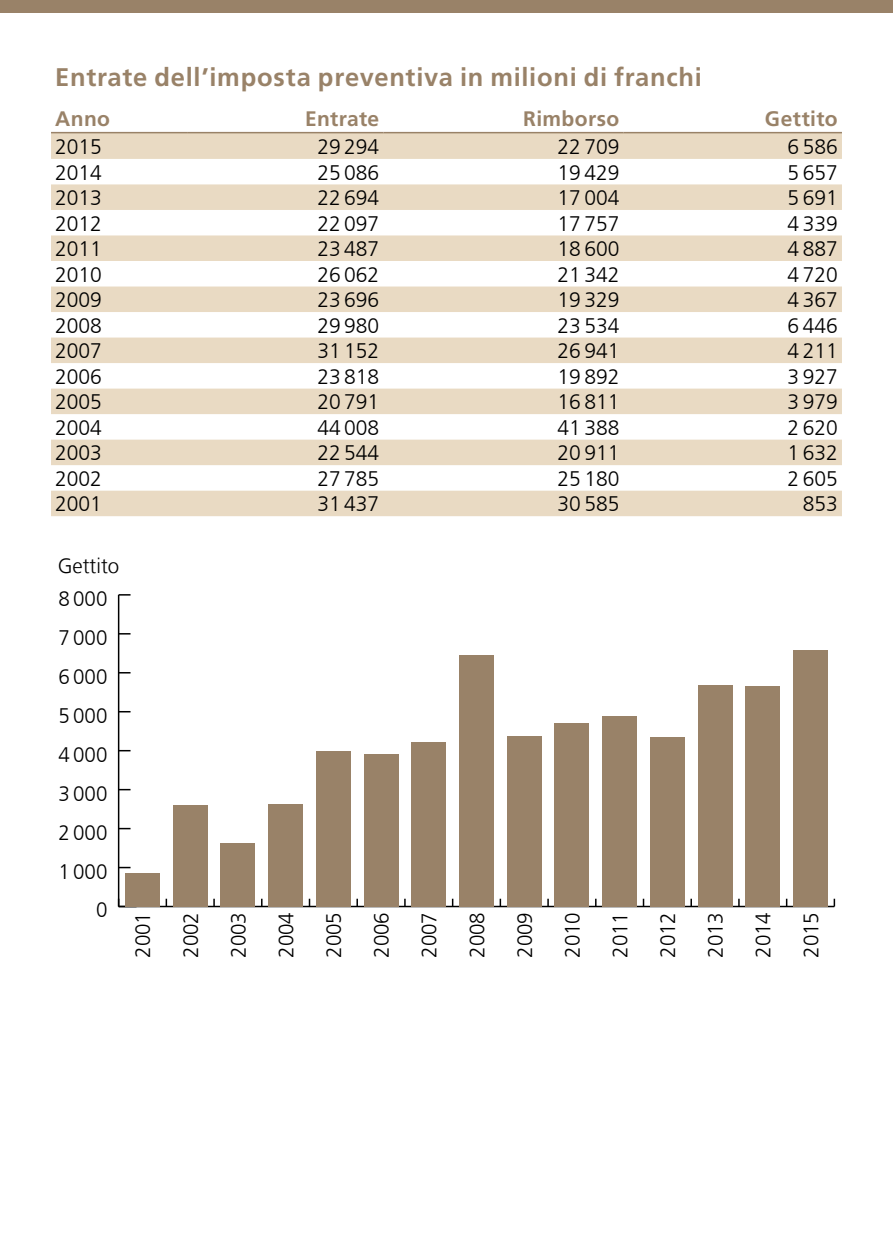
<style>
.page{position:relative;width:893px;height:1259px;background:#fff}
.page>*{position:absolute;margin:0;border:0;box-sizing:border-box;transform-origin:0 0}
.t1{font:700 25.5px "Frutiger LT Com";letter-spacing:.03em;color:#998268}
.GT_Zahlen{font:300 21px "Frutiger LT Com";color:#000}
.Kopfzeile_braun{font:700 21px "Frutiger LT Com";letter-spacing:.015em;color:#998268}
.Kopfzeile{font:700 21px "Frutiger LT Com";color:#998268}
</style>
<div class="page">
<div style="left:0;top:0;width:893px;height:13px;background:#998268"></div>
<svg style="left:51px;top:133px;width:791px;height:383px;fill:#e9dac3"></svg>
<hr style="left:51px;top:132px;width:136px;height:1px;background:#998268">
<hr style="left:187px;top:132px;width:197px;height:1px;background:#998268">
<hr style="left:384px;top:132px;width:240px;height:1px;background:#998268">
<hr style="left:624px;top:132px;width:218px;height:1px;background:#998268">
<hr style="left:119px;top:905px;width:715px;height:2px;background:#000">
<svg style="left:213px;top:898px;width:2px;height:8px"></svg>
<svg style="left:261px;top:898px;width:2px;height:8px"></svg>
<svg style="left:356px;top:898px;width:2px;height:8px"></svg>
<svg style="left:404px;top:898px;width:2px;height:8px"></svg>
<svg style="left:547px;top:898px;width:2px;height:8px"></svg>
<svg style="left:690px;top:898px;width:2px;height:8px"></svg>
<svg style="left:738px;top:898px;width:2px;height:8px"></svg>
<hr style="left:118px;top:595px;width:1px;height:311px;background:#000">
<svg style="left:118px;top:898px;width:19px;height:9px"></svg>
<svg style="left:119px;top:867px;width:12px;height:1px"></svg>
<svg style="left:119px;top:828px;width:12px;height:1px"></svg>
<svg style="left:119px;top:789px;width:12px;height:1px"></svg>
<svg style="left:119px;top:750px;width:12px;height:1px"></svg>
<svg style="left:119px;top:711px;width:12px;height:1px"></svg>
<svg style="left:119px;top:672px;width:12px;height:1px"></svg>
<svg style="left:119px;top:633px;width:12px;height:1px"></svg>
<svg style="left:119px;top:594px;width:12px;height:1px"></svg>
<div style="left:125px;top:873px;width:35px;height:33px;background:#998268"></div>
<div style="left:173px;top:805px;width:34px;height:101px;background:#998268"></div>
<div style="left:221px;top:843px;width:34px;height:63px;background:#998268"></div>
<div style="left:268px;top:804px;width:35px;height:102px;background:#998268"></div>
<div style="left:316px;top:751px;width:35px;height:155px;background:#998268"></div>
<div style="left:364px;top:753px;width:34px;height:153px;background:#998268"></div>
<div style="left:412px;top:742px;width:34px;height:164px;background:#998268"></div>
<div style="left:459px;top:655px;width:35px;height:251px;background:#998268"></div>
<div style="left:507px;top:736px;width:34px;height:170px;background:#998268"></div>
<div style="left:555px;top:722px;width:34px;height:184px;background:#998268"></div>
<div style="left:602px;top:716px;width:35px;height:190px;background:#998268"></div>
<div style="left:650px;top:737px;width:34px;height:169px;background:#998268"></div>
<div style="left:698px;top:685px;width:34px;height:221px;background:#998268"></div>
<div style="left:746px;top:686px;width:34px;height:220px;background:#998268"></div>
<div style="left:793px;top:650px;width:35px;height:256px;background:#998268"></div>
<h3 class="t1" style="left:55px;top:62px;width:648px">Entrate dell’imposta preventiva in milioni di franchi</h3>
<p class="Kopfzeile" style="left:55px;top:106px;width:56px">Anno</p>
<p class="Kopfzeile_braun" style="left:305px;top:106px;width:76px">Entrate</p>
<p class="Kopfzeile_braun" style="left:523px;top:106px;width:98px">Rimborso</p>
<p class="Kopfzeile_braun" style="left:765px;top:106px;width:74px">Gettito</p>
<p class="GT_Zahlen" style="left:55px;top:135px;width:48px">2015</p>
<p class="GT_Zahlen" style="left:317px;top:135px;width:63px">29 294</p>
<p class="GT_Zahlen" style="left:557px;top:135px;width:63px">22 709</p>
<p class="GT_Zahlen" style="left:787px;top:135px;width:52px">6 586</p>
<p class="GT_Zahlen" style="left:55px;top:160px;width:48px">2014</p>
<p class="GT_Zahlen" style="left:317px;top:160px;width:63px">25 086</p>
<p class="GT_Zahlen" style="left:557px;top:160px;width:63px">19 429</p>
<p class="GT_Zahlen" style="left:787px;top:160px;width:52px">5 657</p>
<p class="GT_Zahlen" style="left:55px;top:186px;width:48px">2013</p>
<p class="GT_Zahlen" style="left:317px;top:186px;width:63px">22 694</p>
<p class="GT_Zahlen" style="left:557px;top:186px;width:63px">17 004</p>
<p class="GT_Zahlen" style="left:787px;top:186px;width:52px">5 691</p>
<p class="GT_Zahlen" style="left:55px;top:211px;width:48px">2012</p>
<p class="GT_Zahlen" style="left:317px;top:211px;width:63px">22 097</p>
<p class="GT_Zahlen" style="left:557px;top:211px;width:63px">17 757</p>
<p class="GT_Zahlen" style="left:787px;top:211px;width:52px">4 339</p>
<p class="GT_Zahlen" style="left:55px;top:237px;width:48px">2011</p>
<p class="GT_Zahlen" style="left:317px;top:237px;width:63px">23 487</p>
<p class="GT_Zahlen" style="left:557px;top:237px;width:63px">18 600</p>
<p class="GT_Zahlen" style="left:787px;top:237px;width:52px">4 887</p>
<p class="GT_Zahlen" style="left:55px;top:262px;width:48px">2010</p>
<p class="GT_Zahlen" style="left:317px;top:262px;width:63px">26 062</p>
<p class="GT_Zahlen" style="left:557px;top:262px;width:63px">21 342</p>
<p class="GT_Zahlen" style="left:787px;top:262px;width:52px">4 720</p>
<p class="GT_Zahlen" style="left:55px;top:288px;width:48px">2009</p>
<p class="GT_Zahlen" style="left:317px;top:288px;width:63px">23 696</p>
<p class="GT_Zahlen" style="left:557px;top:288px;width:63px">19 329</p>
<p class="GT_Zahlen" style="left:787px;top:288px;width:52px">4 367</p>
<p class="GT_Zahlen" style="left:55px;top:313px;width:48px">2008</p>
<p class="GT_Zahlen" style="left:317px;top:313px;width:63px">29 980</p>
<p class="GT_Zahlen" style="left:557px;top:313px;width:63px">23 534</p>
<p class="GT_Zahlen" style="left:787px;top:313px;width:52px">6 446</p>
<p class="GT_Zahlen" style="left:55px;top:339px;width:48px">2007</p>
<p class="GT_Zahlen" style="left:317px;top:339px;width:63px">31 152</p>
<p class="GT_Zahlen" style="left:557px;top:339px;width:63px">26 941</p>
<p class="GT_Zahlen" style="left:787px;top:339px;width:52px">4 211</p>
<p class="GT_Zahlen" style="left:55px;top:364px;width:48px">2006</p>
<p class="GT_Zahlen" style="left:317px;top:364px;width:63px">23 818</p>
<p class="GT_Zahlen" style="left:557px;top:364px;width:63px">19 892</p>
<p class="GT_Zahlen" style="left:787px;top:364px;width:52px">3 927</p>
<p class="GT_Zahlen" style="left:55px;top:390px;width:48px">2005</p>
<p class="GT_Zahlen" style="left:317px;top:390px;width:63px">20 791</p>
<p class="GT_Zahlen" style="left:557px;top:390px;width:63px">16 811</p>
<p class="GT_Zahlen" style="left:787px;top:390px;width:52px">3 979</p>
<p class="GT_Zahlen" style="left:55px;top:415px;width:48px">2004</p>
<p class="GT_Zahlen" style="left:317px;top:415px;width:63px">44 008</p>
<p class="GT_Zahlen" style="left:557px;top:415px;width:63px">41 388</p>
<p class="GT_Zahlen" style="left:787px;top:415px;width:52px">2 620</p>
<p class="GT_Zahlen" style="left:55px;top:441px;width:48px">2003</p>
<p class="GT_Zahlen" style="left:317px;top:441px;width:63px">22 544</p>
<p class="GT_Zahlen" style="left:557px;top:441px;width:63px">20 911</p>
<p class="GT_Zahlen" style="left:787px;top:441px;width:52px">1 632</p>
<p class="GT_Zahlen" style="left:55px;top:466px;width:48px">2002</p>
<p class="GT_Zahlen" style="left:317px;top:466px;width:63px">27 785</p>
<p class="GT_Zahlen" style="left:557px;top:466px;width:63px">25 180</p>
<p class="GT_Zahlen" style="left:787px;top:466px;width:52px">2 605</p>
<p class="GT_Zahlen" style="left:55px;top:492px;width:48px">2001</p>
<p class="GT_Zahlen" style="left:317px;top:492px;width:63px">31 437</p>
<p class="GT_Zahlen" style="left:557px;top:492px;width:63px">30 585</p>
<p class="GT_Zahlen" style="left:803px;top:492px;width:37px">853</p>
<p class="GT_Zahlen" style="left:58px;top:554px;width:63px">Gettito</p>
<p class="GT_Zahlen" style="left:58px;top:586px;width:51px">8 000</p>
<p class="GT_Zahlen" style="left:58px;top:625px;width:51px">7 000</p>
<p class="GT_Zahlen" style="left:58px;top:664px;width:51px">6 000</p>
<p class="GT_Zahlen" style="left:58px;top:703px;width:51px">5 000</p>
<p class="GT_Zahlen" style="left:58px;top:742px;width:51px">4 000</p>
<p class="GT_Zahlen" style="left:58px;top:781px;width:51px">3 000</p>
<p class="GT_Zahlen" style="left:58px;top:820px;width:51px">2 000</p>
<p class="GT_Zahlen" style="left:58px;top:859px;width:51px">1 000</p>
<p class="GT_Zahlen" style="left:96px;top:898px;width:13px">0</p>
<p class="GT_Zahlen" style="left:131px;top:958px;width:47px;rotate:-90deg">2001</p>
<p class="GT_Zahlen" style="left:179px;top:958px;width:47px;rotate:-90deg">2002</p>
<p class="GT_Zahlen" style="left:226px;top:958px;width:47px;rotate:-90deg">2003</p>
<p class="GT_Zahlen" style="left:274px;top:958px;width:47px;rotate:-90deg">2004</p>
<p class="GT_Zahlen" style="left:322px;top:958px;width:47px;rotate:-90deg">2005</p>
<p class="GT_Zahlen" style="left:369px;top:958px;width:47px;rotate:-90deg">2006</p>
<p class="GT_Zahlen" style="left:417px;top:958px;width:47px;rotate:-90deg">2007</p>
<p class="GT_Zahlen" style="left:465px;top:958px;width:47px;rotate:-90deg">2008</p>
<p class="GT_Zahlen" style="left:513px;top:958px;width:47px;rotate:-90deg">2009</p>
<p class="GT_Zahlen" style="left:560px;top:958px;width:47px;rotate:-90deg">2010</p>
<p class="GT_Zahlen" style="left:608px;top:958px;width:47px;rotate:-90deg">2011</p>
<p class="GT_Zahlen" style="left:656px;top:958px;width:47px;rotate:-90deg">2012</p>
<p class="GT_Zahlen" style="left:703px;top:958px;width:47px;rotate:-90deg">2013</p>
<p class="GT_Zahlen" style="left:751px;top:958px;width:47px;rotate:-90deg">2014</p>
<p class="GT_Zahlen" style="left:799px;top:958px;width:47px;rotate:-90deg">2015</p>
</div>
